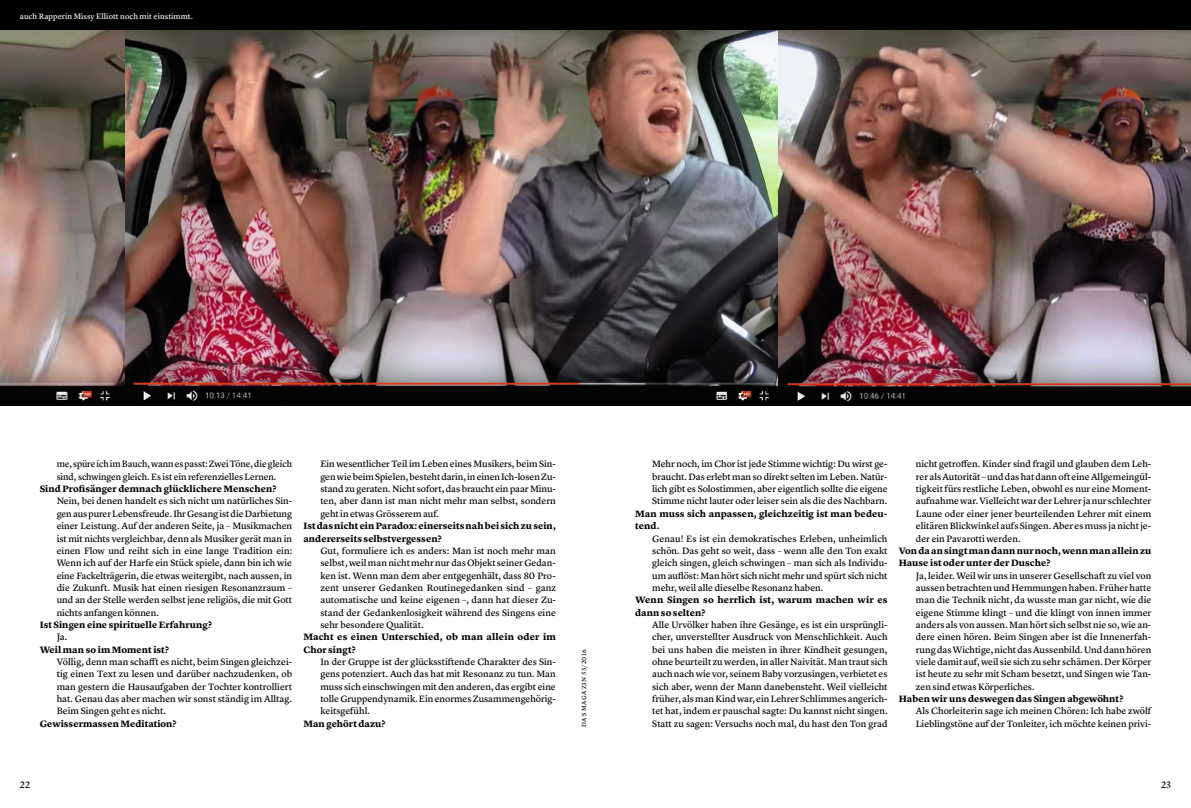
<style>
.page{position:relative;width:1191px;height:808px;background:#fff}
.page>*{position:absolute;margin:0;border:0;box-sizing:border-box;transform-origin:0 0}
._01_d_Antwort_9_55pt{font:9.6px/12.3px "Lyon Text Regular No.2";letter-spacing:-.005em;color:#000;text-align:justify}
._01_d_Frage_1_9_55pt{font:700 9.6px/12.3px "Lyon Text";letter-spacing:.01em;color:#000}
._03_b_a_Autoren_Lege{font:8px "Lyon Text Regular No.2";letter-spacing:.01em;color:#fff}
._04_Bildcredit_x12{font:6.2px "Lyon Text Regular No.2";letter-spacing:.095em;color:#000}
</style>
<div class="page">
<img style="left:0;top:29px;width:783px;height:377px">
<img style="left:778px;top:29px;width:413px;height:376px">
<div style="left:0;top:0;width:1191px;height:29px;background:#000"></div>
<p class="_03_b_a_Autoren_Lege" style="left:20px;top:11px;width:175px">auch Rapperin Missy Elliott noch mit einstimmt.</p>
<p class="_01_d_Antwort_9_55pt" style="left:57px;top:457px;width:237px">me, spüre ich im Bauch, wann es passt: Zwei Töne, die gleich sind, schwingen gleich. Es ist ein referenzielles Lernen.</p>
<p class="_01_d_Frage_1_9_55pt" style="left:40px;top:482px;width:238px">Sind Profisänger demnach glücklichere Menschen?</p>
<p class="_01_d_Antwort_9_55pt" style="left:57px;top:494px;width:237px">Nein, bei denen handelt es sich nicht um natürliches Sin&shy;gen aus purer Lebensfreude. Ihr Gesang ist die Darbietung einer Leistung. Auf der anderen Seite, ja – Musikmachen ist mit nichts vergleichbar, denn als Musiker gerät man in einen Flow und reiht sich in eine lange Tradition ein:<br>Wenn ich auf der Harfe ein Stück spiele, dann bin ich wie eine Fackelträgerin, die etwas weitergibt, nach aussen, in die Zukunft. Musik hat einen riesigen Resonanzraum – und an der Stelle werden selbst jene religiös, die mit Gott nichts anfangen können.</p>
<p class="_01_d_Frage_1_9_55pt" style="left:40px;top:618px;width:174px">Ist Singen eine spirituelle Erfahrung?</p>
<p class="_01_d_Antwort_9_55pt" style="left:57px;top:630px;width:12px">Ja.</p>
<p class="_01_d_Frage_1_9_55pt" style="left:40px;top:642px;width:131px">Weil man so im Moment ist?</p>
<p class="_01_d_Antwort_9_55pt" style="left:57px;top:655px;width:237px">Völlig, denn man schafft es nicht, beim Singen gleichzei&shy;tig einen Text zu lesen und darüber nachzudenken, ob man gestern die Hausaufgaben der Tochter kontrolliert hat. Genau das aber machen wir sonst ständig im Alltag.<br>Beim Singen geht es nicht.</p>
<p class="_01_d_Frage_1_9_55pt" style="left:40px;top:717px;width:138px">Gewissermassen Meditation?</p>
<p class="_01_d_Antwort_9_55pt" style="left:320px;top:457px;width:237px">Ein wesentlicher Teil im Leben eines Musikers, beim Sin&shy;gen wie beim Spielen, besteht darin, in einen Ich-losen Zu&shy;stand zu geraten. Nicht sofort, das braucht ein paar Minu&shy;ten, aber dann ist man nicht mehr man selbst, sondern geht in etwas Grösserem auf.</p>
<p class="_01_d_Frage_1_9_55pt" style="left:303px;top:519px;width:254px">Ist das nicht ein Paradox: einerseits nah bei sich zu sein, andererseits selbstvergessen?</p>
<p class="_01_d_Antwort_9_55pt" style="left:320px;top:544px;width:237px">Gut, formuliere ich es anders: Man ist noch mehr man selbst, weil man nicht mehr nur das Objekt seiner Gedan&shy;ken ist. Wenn man dem aber entgegenhält, dass 80 Pro&shy;zent unserer Gedanken Routinegedanken sind – ganz automatische und keine eigenen –, dann hat dieser Zu&shy;stand der Gedankenlosigkeit während des Singens eine sehr besondere Qualität.</p>
<p class="_01_d_Frage_1_9_55pt" style="left:303px;top:630px;width:254px">Macht es einen Unterschied, ob man allein oder im<br>Chor singt?</p>
<p class="_01_d_Antwort_9_55pt" style="left:320px;top:655px;width:237px">In der Gruppe ist der glücksstiftende Charakter des Sin&shy;gens potenziert. Auch das hat mit Resonanz zu tun. Man muss sich einschwingen mit den anderen, das ergibt eine tolle Gruppendynamik. Ein enormes Zusammengehörig&shy;keitsgefühl.</p>
<p class="_01_d_Frage_1_9_55pt" style="left:303px;top:717px;width:83px">Man gehört dazu?</p>
<p class="_04_Bildcredit_x12" style="left:579px;top:727px;width:79px;rotate:-90deg">DAS MAGAZIN 33/2016</p>
<p class="_01_d_Antwort_9_55pt" style="left:652px;top:457px;width:237px">Mehr noch, im Chor ist jede Stimme wichtig: Du wirst ge&shy;braucht. Das erlebt man so direkt selten im Leben. Natür&shy;lich gibt es Solostimmen, aber eigentlich sollte die eigene Stimme nicht lauter oder leiser sein als die des Nachbarn.</p>
<p class="_01_d_Frage_1_9_55pt" style="left:635px;top:507px;width:254px">Man muss sich anpassen, gleichzeitig ist man bedeu&shy;tend.</p>
<p class="_01_d_Antwort_9_55pt" style="left:652px;top:531px;width:237px">Genau! Es ist ein demokratisches Erleben, unheimlich schön. Das geht so weit, dass – wenn alle den Ton exakt gleich singen, gleich schwingen – man sich als Individu&shy;um auflöst: Man hört sich nicht mehr und spürt sich nicht mehr, weil alle dieselbe Resonanz haben.</p>
<p class="_01_d_Frage_1_9_55pt" style="left:635px;top:593px;width:254px">Wenn Singen so herrlich ist, warum machen wir es dann so selten?</p>
<p class="_01_d_Antwort_9_55pt" style="left:652px;top:618px;width:237px">Alle Urvölker haben ihre Gesänge, es ist ein ursprüngli&shy;cher, unverstellter Ausdruck von Menschlichkeit. Auch bei uns haben die meisten in ihrer Kindheit gesungen, ohne beurteilt zu werden, in aller Naivität. Man traut sich auch nach wie vor, seinem Baby vorzusingen, verbietet es sich aber, wenn der Mann danebensteht. Weil vielleicht früher, als man Kind war, ein Lehrer Schlimmes angerich&shy;tet hat, indem er pauschal sagte: Du kannst nicht singen.<br>Statt zu sagen: Versuchs noch mal, du hast den Ton grad</p>
<p class="_01_d_Antwort_9_55pt" style="left:916px;top:457px;width:237px">nicht getroffen. Kinder sind fragil und glauben dem Leh&shy;rer als Autorität – und das hat dann oft eine Allgemeingül&shy;tigkeit fürs restliche Leben, obwohl es nur eine Moment&shy;aufnahme war. Vielleicht war der Lehrer ja nur schlechter Laune oder einer jener beurteilenden Lehrer mit einem elitären Blickwinkel aufs Singen. Aber es muss ja nicht je&shy;der ein Pavarotti werden.</p>
<p class="_01_d_Frage_1_9_55pt" style="left:899px;top:544px;width:254px">Von da an singt man dann nur noch, wenn man allein zu<br>Hause ist oder unter der Dusche?</p>
<p class="_01_d_Antwort_9_55pt" style="left:916px;top:568px;width:237px">Ja, leider. Weil wir uns in unserer Gesellschaft zu viel von aussen betrachten und Hemmungen haben. Früher hatte man die Technik nicht, da wusste man gar nicht, wie die eigene Stimme klingt – und die klingt von innen immer anders als von aussen. Man hört sich selbst nie so, wie an&shy;dere einen hören. Beim Singen aber ist die Innenerfah&shy;rung das Wichtige, nicht das Aussenbild. Und dann hören viele damit auf, weil sie sich zu sehr schämen. Der Körper ist heute zu sehr mit Scham besetzt, und Singen wie Tan&shy;zen sind etwas Körperliches.</p>
<p class="_01_d_Frage_1_9_55pt" style="left:899px;top:692px;width:226px">Haben wir uns deswegen das Singen abgewöhnt?</p>
<p class="_01_d_Antwort_9_55pt" style="left:916px;top:704px;width:237px">Als Chorleiterin sage ich meinen Chören: Ich habe zwölf<br>Lieblingstöne auf der Tonleiter, ich möchte keinen privi-</p>
<p class="_01_d_Antwort_9_55pt" style="left:20px;top:778px;width:12px">22</p>
<p class="_01_d_Antwort_9_55pt" style="left:1161px;top:778px;width:11px">23</p>
</div>
